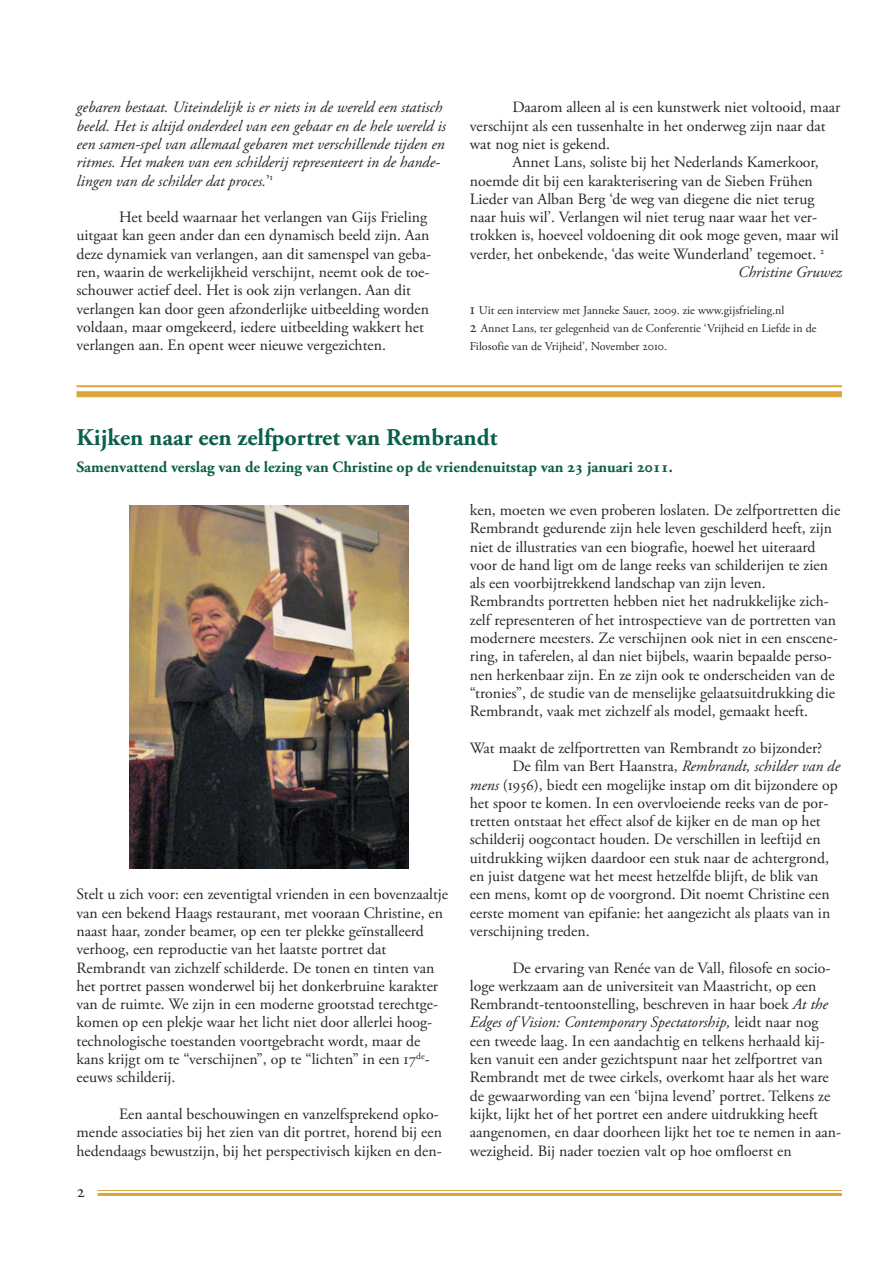
<style>
.page{position:relative;width:893px;height:1263px;background:#fff}
.page>*{position:absolute;margin:0;border:0;box-sizing:border-box;transform-origin:0 0}
.t1{font:700 24px "Adobe Garamond Pro";color:#0a6049}
.t2{font:18px "Adobe Garamond Pro";color:#272627}
.t3{font:15.75px/18.3px "Adobe Garamond Pro";color:#272627}
.t4{font:italic 15.75px/18.3px "Adobe Garamond Pro";color:#272627}
.t5{font:700 15.75px "Adobe Garamond Pro";color:#0a6049}
.t6{font:12px/18.3px "Adobe Garamond Pro";color:#272627}
.s1{font-style:normal}
.s2{font-size:15.75px}
.s3{font-style:italic}
</style>
<div class="page">
<hr style="left:98px;top:1190px;width:744px;height:1px;background:#dba53b">
<hr style="left:98px;top:1193px;width:744px;height:3px;background:#dba53b">
<hr style="left:77px;top:385px;width:765px;height:2px;background:#dba53b">
<div style="left:77px;top:391px;width:765px;height:6px;background:#dba53b"></div>
<img style="left:129px;top:506px;width:279px;height:363px">
<p class="t4" style="left:77px;top:100px;width:371px">gebaren bestaat. Uiteindelijk is er niets in de wereld een statisch beeld. Het is altijd onderdeel van een gebaar en de hele wereld is een samen-spel van allemaal gebaren met verschillende tijden en ritmes. Het maken van een schilderij representeert in de hande&shy;lingen van de schilder dat proces.<span class="s1">’</span><sup>1</sup></p>
<p class="t3" style="left:77px;top:209px;width:356px;text-indent:43px">Het beeld waarnaar het verlangen van Gijs Frieling uitgaat kan geen ander dan een dynamisch beeld zijn. Aan deze dynamiek van verlangen, aan dit samenspel van geba&shy;ren, waarin de werkelijkheid verschijnt, neemt ook de toe&shy;schouwer actief deel. Het is ook zijn verlangen. Aan dit verlangen kan door geen afzonderlijke uitbeelding worden voldaan, maar omgekeerd, iedere uitbeelding wakkert het verlangen aan. En opent weer nieuwe vergezichten.</p>
<p class="t3" style="left:470px;top:100px;width:372px;text-indent:43px">Daarom alleen al is een kunstwerk niet voltooid, maar verschijnt als een tussenhalte in het onderweg zijn naar dat wat nog niet is gekend.</p>
<p class="t3" style="left:512px;top:154px;width:308px">Annet Lans, soliste bij het Nederlands Kamerkoor,</p>
<p class="t3" style="left:470px;top:173px;width:344px">noemde dit bij een karakterisering van de Sieben Frühen</p>
<p class="t3" style="left:470px;top:191px;width:346px">Lieder van Alban Berg ‘de weg van diegene die niet terug</p>
<p class="t3" style="left:470px;top:209px;width:349px">naar huis wil’. Verlangen wil niet terug naar waar het ver-</p>
<p class="t3" style="left:470px;top:228px;width:370px">trokken is, hoeveel voldoening dit ook moge geven, maar wil</p>
<p class="t3" style="left:470px;top:246px;width:356px">verder, het onbekende, ‘das weite Wunderland’ tegemoet. <sup>2</sup></p>
<p class="t4" style="left:738px;top:264px;width:105px">Christine Gruwez</p>
<p class="t6" style="left:470px;top:302px;width:348px"><span class="s2">1</span> Uit een interview met Janneke Sauer, 2009. zie www.gijsfrieling.nl<br><span class="s2">2</span> Annet Lans, ter gelegenheid van de Conferentie ‘Vrijheid en Liefde in de<br>Filosofie van de Vrijheid’, November 2010.</p>
<h1 class="t1" style="left:77px;top:428px;width:422px">Kijken naar een zelfportret van Rembrandt</h1>
<p class="t5" style="left:77px;top:461px;width:598px">Samenvattend verslag van de lezing van Christine op de vriendenuitstap van 23 januari 2011.</p>
<p class="t3" style="left:77px;top:886px;width:373px">Stelt u zich voor: een zeventigtal vrienden in een bovenzaaltje van een bekend Haags restaurant, met vooraan Christine, en naast haar, zonder beamer, op een ter plekke geïnstalleerd verhoog, een reproductie van het laatste portret dat Rembrandt van zichzelf schilderde. De tonen en tinten van het portret passen wonderwel bij het donkerbruine karakter van de ruimte. We zijn in een moderne grootstad terechtge&shy;komen op een plekje waar het licht niet door allerlei hoog&shy;technologische toestanden voortgebracht wordt, maar de kans krijgt om te “verschijnen”, op te “lichten” in een 17<sup>de&shy;</sup>eeuws schilderij.</p>
<p class="t3" style="left:77px;top:1106px;width:367px;text-indent:43px">Een aantal beschouwingen en vanzelfsprekend opko&shy;mende associaties bij het zien van dit portret, horend bij een hedendaags bewustzijn, bij het perspectivisch kijken en den-</p>
<p class="t2" style="left:77px;top:1184px;width:10px">2</p>
<p class="t3" style="left:470px;top:502px;width:372px">ken, moeten we even proberen loslaten. De zelfportretten die Rembrandt gedurende zijn hele leven geschilderd heeft, zijn niet de illustraties van een biografie, hoewel het uiteraard voor de hand ligt om de lange reeks van schilderijen te zien als een voorbijtrekkend landschap van zijn leven.<br>Rembrandts portretten hebben niet het nadrukkelijke zich&shy;zelf representeren of het introspectieve van de portretten van modernere meesters. Ze verschijnen ook niet in een enscene&shy;ring, in taferelen, al dan niet bijbels, waarin bepaalde perso&shy;nen herkenbaar zijn. En ze zijn ook te onderscheiden van de “tronies”, de studie van de menselijke gelaatsuitdrukking die Rembrandt, vaak met zichzelf als model, gemaakt heeft.</p>
<p class="t3" style="left:470px;top:740px;width:354px">Wat maakt de zelfportretten van Rembrandt zo bijzonder?</p>
<p class="t4" style="left:512px;top:758px;width:329px"><span class="s1">De film van Bert Haanstra,</span> Rembrandt, schilder van de</p>
<p class="t3" style="left:470px;top:777px;width:369px"><span class="s3">mens</span> (1956), biedt een mogelijke instap om dit bijzondere op</p>
<p class="t3" style="left:470px;top:795px;width:360px">het spoor te komen. In een overvloeiende reeks van de por-</p>
<p class="t3" style="left:470px;top:813px;width:352px">tretten ontstaat het effect alsof de kijker en de man op het</p>
<p class="t3" style="left:470px;top:832px;width:352px">schilderij oogcontact houden. De verschillen in leeftijd en</p>
<p class="t3" style="left:470px;top:850px;width:361px">uitdrukking wijken daardoor een stuk naar de achtergrond,</p>
<p class="t3" style="left:470px;top:868px;width:350px">en juist datgene wat het meest hetzelfde blijft, de blik van</p>
<p class="t3" style="left:470px;top:886px;width:361px">een mens, komt op de voorgrond. Dit noemt Christine een</p>
<p class="t3" style="left:470px;top:905px;width:362px">eerste moment van epifanie: het aangezicht als plaats van in</p>
<p class="t3" style="left:470px;top:923px;width:121px">verschijning treden.</p>
<p class="t3" style="left:470px;top:960px;width:373px;text-indent:43px">De ervaring van Renée van de Vall, filosofe en socio&shy;loge werkzaam aan de universiteit van Maastricht, op een Rembrandt-tentoonstelling, beschreven in haar boek <span class="s3">At the Edges of Vision: Contemporary Spectatorship,</span> leidt naar nog een tweede laag. In een aandachtig en telkens herhaald kij&shy;ken vanuit een ander gezichtspunt naar het zelfportret van Rembrandt met de twee cirkels, overkomt haar als het ware de gewaarwording van een ‘bijna levend’ portret. Telkens ze kijkt, lijkt het of het portret een andere uitdrukking heeft aangenomen, en daar doorheen lijkt het toe te nemen in aan&shy;wezigheid. Bij nader toezien valt op hoe omfloerst en</p>
</div>
